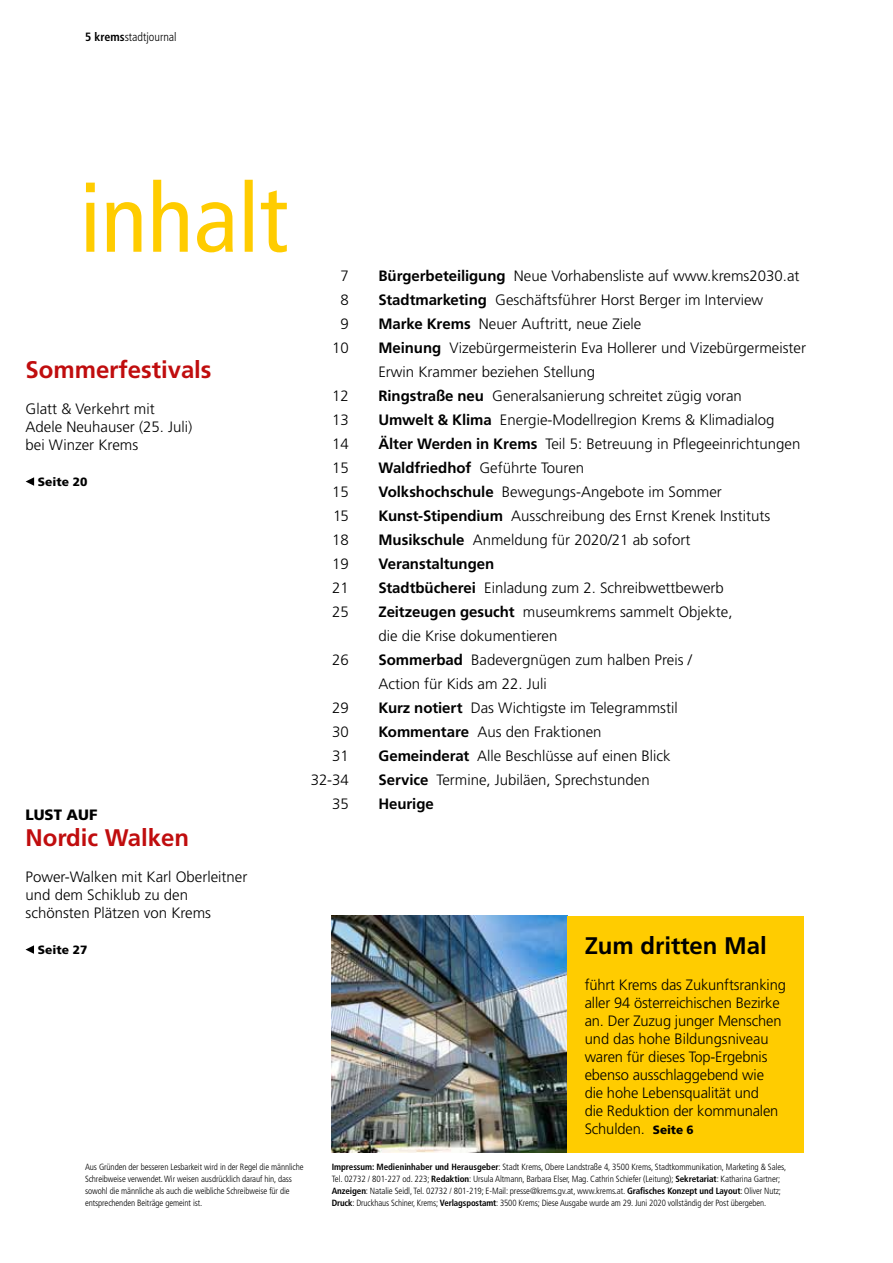
<style>
.page{position:relative;width:893px;height:1263px;background:#fff}
.page>*{position:absolute;margin:0;border:0;box-sizing:border-box;transform-origin:0 0}
.t1{font:700 24px "Frutiger";color:#c00d0e}
.t2{font:700 24px "Frutiger";color:#000}
.t3{font:300 15px/24px "Frutiger";color:#000}
.t4{font:900 15px "Frutiger";color:#000}
.t5{font:300 condensed 12px "Frutiger";color:#000}
.t6{font:900 12px "Frutiger";color:#000}
.t7{font:300 condensed 9px/12px "Frutiger";letter-spacing:-.01em;color:#000}
.s1{font-weight:700}
.s2{font-weight:900;font-size:12px}
</style>
<div class="page">
<svg style="left:86px;top:180px;width:201px;height:72px"></svg>
<svg style="left:26px;top:477px;width:8px;height:9px"></svg>
<svg style="left:26px;top:945px;width:8px;height:9px"></svg>
<img style="left:332px;top:916px;width:236px;height:236px">
<div style="left:568px;top:916px;width:236px;height:236px;background:#fc0"></div>
<p class="t5" style="left:85px;top:30px;width:93px"><span class="s1">5 krems</span>stadtjournal</p>
<h1 class="t1" style="left:26px;top:356px;width:188px">Sommerfestivals</h1>
<p class="t3" style="left:26px;top:400px;width:168px;line-height:18px">Glatt &amp; Verkehrt mit<br>Adele Neuhauser (25. Juli) bei Winzer Krems</p>
<p class="t6" style="left:38px;top:474px;width:51px">Seite 20</p>
<p class="t4" style="left:26px;top:806px;width:73px">LUST AUF</p>
<h1 class="t1" style="left:26px;top:823px;width:165px">Nordic Walken</h1>
<p class="t3" style="left:26px;top:868px;width:223px;line-height:18px">Power-Walken mit Karl Oberleitner und dem Schiklub zu den schönsten Plätzen von Krems</p>
<p class="t6" style="left:38px;top:942px;width:51px">Seite 27</p>
<p class="t3" style="left:332px;top:264px;width:18px;text-align:center">7<br>8<br>9<br>10</p>
<p class="t3" style="left:332px;top:384px;width:18px;text-align:justify">12<br>13<br>14<br>15<br>15<br>15<br>18<br>19<br>21<br>25</p>
<p class="t3" style="left:332px;top:648px;width:18px">26</p>
<p class="t3" style="left:311px;top:696px;width:39px;text-align:right">29<br>30<br>31<br>32-34<br>35</p>
<p class="t3" style="left:378px;top:264px;width:429px"><span class="s1">Bürgerbeteiligung</span> Neue Vorhabensliste auf www.krems2030.at <span class="s1">Stadtmarketing</span> Geschäftsführer Horst Berger im Interview <span class="s1">Marke Krems</span> Neuer Auftritt, neue Ziele<br><span class="s1">Meinung</span> Vizebürgermeisterin Eva Hollerer und Vizebürgermeister Erwin Krammer beziehen Stellung<br><span class="s1">Ringstraße neu</span> Generalsanierung schreitet zügig voran<br><span class="s1">Umwelt &amp; Klima</span> Energie-Modellregion Krems &amp; Klimadialog <span class="s1">Älter Werden in Krems</span> Teil 5: Betreuung in Pflegeeinrichtungen <span class="s1">Waldfriedhof</span> Geführte Touren<br><span class="s1">Volkshochschule</span> Bewegungs-Angebote im Sommer <span class="s1">Kunst-Stipendium</span> Ausschreibung des Ernst Krenek Instituts <span class="s1">Musikschule</span> Anmeldung für 2020/21 ab sofort <span class="s1">Veranstaltungen<br>Stadtbücherei</span> Einladung zum 2. Schreibwettbewerb<br><span class="s1">Zeitzeugen gesucht</span> museumkrems sammelt Objekte,<br>die die Krise dokumentieren<br><span class="s1">Sommerbad</span> Badevergnügen zum halben Preis /<br>Action für Kids am 22. Juli<br><span class="s1">Kurz notiert</span> Das Wichtigste im Telegrammstil<br><span class="s1">Kommentare</span> Aus den Fraktionen<br><span class="s1">Gemeinderat</span> Alle Beschlüsse auf einen Blick<br><span class="s1">Service</span> Termine, Jubiläen, Sprechstunden<br><span class="s1">Heurige</span></p>
<h1 class="t2" style="left:585px;top:931px;width:184px">Zum dritten Mal</h1>
<p class="t3" style="left:585px;top:976px;width:203px;line-height:18px">führt Krems das Zukunftsranking aller 94 österreichischen Bezirke an. Der Zuzug junger Menschen und das hohe Bildungsniveau waren für dieses Top-Ergebnis ebenso ausschlaggebend wie die hohe Lebensqualität und<br>die Reduktion der kommunalen<br>Schulden. <span class="s2">Seite 6</span></p>
<p class="t7" style="left:85px;top:1161px;width:220px">Aus Gründen der besseren Lesbarkeit wird in der Regel die männliche Schreibweise verwendet. Wir weisen ausdrücklich darauf hin, dass sowohl die männliche als auch die weibliche Schreibweise für die entsprechenden Beiträge gemeint ist.</p>
<p class="t7" style="left:332px;top:1160px;width:456px"><span class="s1">Impressum: Medieninhaber und Herausgeber</span>: Stadt Krems, Obere Landstraße 4, 3500 Krems, Stadtkommunikation, Marketing &amp; Sales, Tel. 02732 / 801-227 od. 223; <span class="s1">Redaktion</span>: Ursula Altmann, Barbara Elser, Mag. Cathrin Schiefer (Leitung); <span class="s1">Sekretariat</span>: Katharina Gartner; <span class="s1">Anzeigen</span>: Natalie Seidl, Tel. 02732 / 801-219; E-Mail: presse@krems.gv.at, www.krems.at. <span class="s1">Grafisches Konzept und Layout</span>: Oliver Nutz; <span class="s1">Druck</span>: Druckhaus Schiner, Krems; <span class="s1">Verlagspostamt</span>: 3500 Krems; Diese Ausgabe wurde am 29. Juni 2020 vollständig der Post übergeben.</p>
</div>
